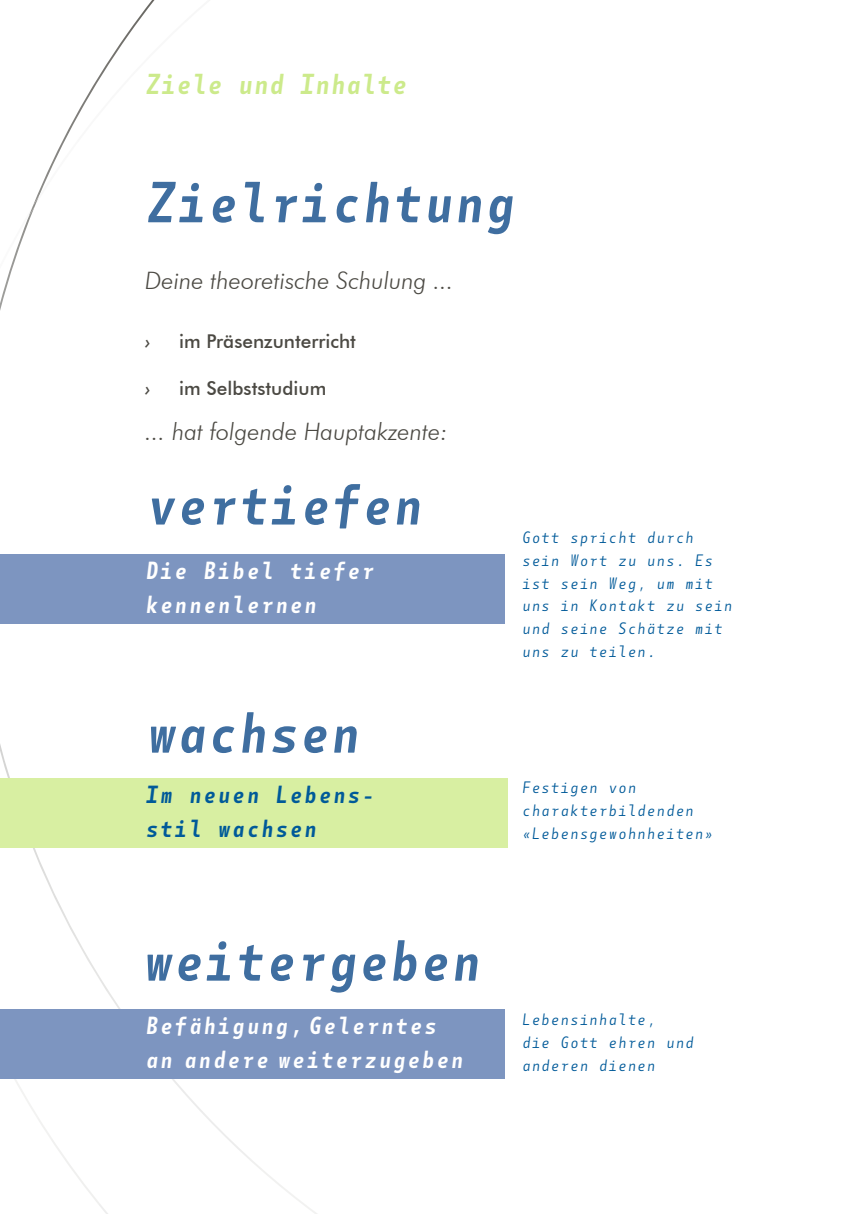
<style>
.page{position:relative;width:862px;height:1214px;background:#fff}
.page>*{position:absolute;margin:0;border:0;box-sizing:border-box;transform-origin:0 0}
.t1{font:italic 600 56px "Botanika Mono";letter-spacing:-.05em;color:#3f6ea0}
.t2{font:italic 600 28px "Botanika Mono";letter-spacing:-.05em;color:#ccea8b}
.t3{font:italic 600 24px/34px "Botanika Mono";color:#fff}
.t4{font:italic 300 24px "Futura BT";color:#4b4943}
.t5{font:italic 600 24px/34px "Botanika Mono";color:#005a99}
.t6{font:500 19px "Futura BT";color:#4b4943}
.t7{font:italic 500 19px "Futura BT";color:#4b4943}
.t8{font:italic 16px/22.6px "Botanika Mono";color:#005a99}
</style>
<div class="page">
<svg style="left:0;top:0;width:211px;height:1213px"></svg>
<img style="left:28px;top:196px;width:11px;height:21px">
<div style="left:0;top:777px;width:507px;height:70px;background:#d8efa2"></div>
<div style="left:0;top:554px;width:505px;height:69px;background:#7d95c0"></div>
<div style="left:0;top:1009px;width:505px;height:70px;background:#7d95c0"></div>
<h2 class="t2" style="left:145px;top:67px;width:265px">Ziele und Inhalte</h2>
<h1 class="t1" style="left:145px;top:168px;width:374px">Zielrichtung</h1>
<h3 class="t4" style="left:145px;top:266px;width:310px">Deine theoretische Schulung ...</h3>
<p class="t7" style="left:145px;top:329px;width:7px">›</p>
<p class="t6" style="left:179px;top:329px;width:178px">im Präsenzunterricht</p>
<p class="t7" style="left:145px;top:376px;width:7px">›</p>
<p class="t6" style="left:179px;top:376px;width:149px">im Selbststudium</p>
<h3 class="t4" style="left:145px;top:417px;width:304px">... hat folgende Hauptakzente:</h3>
<h1 class="t1" style="left:145px;top:470px;width:282px">vertiefen</h1>
<h3 class="t3" style="left:145px;top:553px;width:232px">Die Bibel tiefer kennenlernen</h3>
<p class="t8" style="left:522px;top:526px;width:213px">Gott spricht durch sein Wort zu uns. Es ist sein Weg, um mit uns in Kontakt zu sein und seine Schätze mit uns zu teilen.</p>
<h1 class="t1" style="left:145px;top:698px;width:219px">wachsen</h1>
<h3 class="t5" style="left:145px;top:777px;width:232px">Im neuen Lebens&shy;stil wachsen</h3>
<p class="t8" style="left:522px;top:776px;width:193px">Festigen von charakterbildenden «Lebensgewohnheiten»</p>
<h1 class="t1" style="left:142px;top:926px;width:343px">weitergeben</h1>
<h3 class="t3" style="left:145px;top:1008px;width:321px">Befähigung, Gelerntes an andere weiterzugeben</h3>
<p class="t8" style="left:522px;top:1008px;width:174px">Lebensinhalte,<br>die Gott ehren und anderen dienen</p>
</div>
